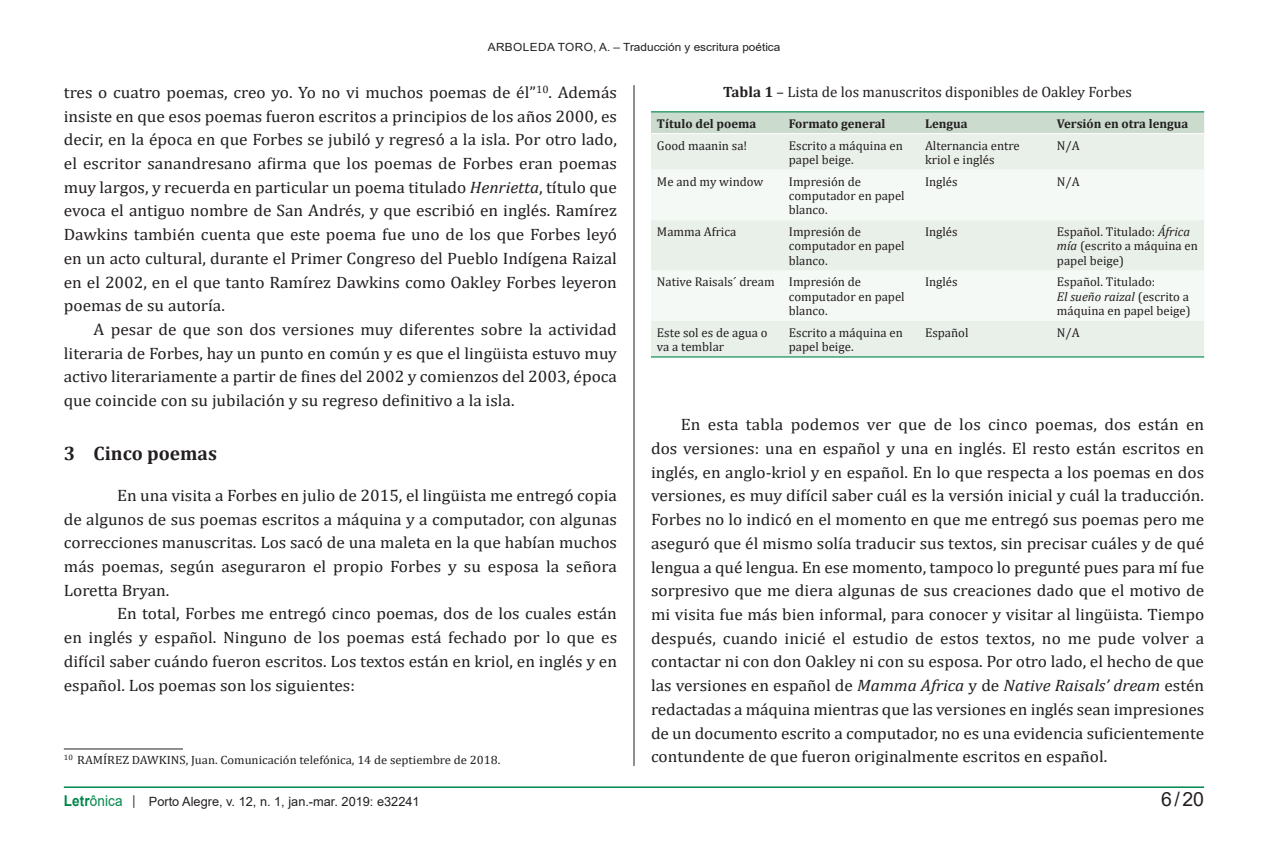
<style>
.page{position:relative;width:1268px;height:851px;background:#fff}
.page>*{position:absolute;margin:0;border:0;box-sizing:border-box;transform-origin:0 0}
.t1{font:700 19.5px "Cambria";color:#231f20}
.t2{font:19.5px "Arial";color:#231f20}
.t3{font:16.5px/23.7px "Cambria";color:#231f20;text-align:justify;scale:1.05 1}
.t4{font:15px "Cambria";color:#231f20}
.t5{font:12.75px/14.2px "Cambria";color:#231f20}
.t6{font:700 12.75px "Cambria";color:#231f20}
.t7{font:12.75px "Arial";color:#231f20}
.t8{font:12px "Cambria";color:#231f20;scale:1.05 1}
.t9{font:11.25px "Arial";color:#231f20;scale:1.05 1}
.s1{font-style:italic}
.s2{font-weight:700;font-size:14.85px;color:#00854a}
.s3{font-size:14.85px;color:#00854a}
.s4{font-size:13.2px}
.s5{font-weight:700}
</style>
<div class="page">
<hr style="left:64px;top:786px;width:1139px;height:1px;background:#00854a">
<hr style="left:633px;top:85px;width:1px;height:680px;background:#231f20">
<hr style="left:64px;top:748px;width:119px;height:1px;background:#231f20">
<div style="left:651px;top:112px;width:552px;height:21px;background:#cbdbce"></div>
<div style="left:651px;top:134px;width:552px;height:222px;background:#e9f0ea"></div>
<svg style="left:651px;top:170px;width:552px;height:151px;fill:#f5f9f6"></svg>
<hr style="left:651px;top:111px;width:131px;height:1px;background:#00854a">
<hr style="left:782px;top:111px;width:136px;height:1px;background:#00854a">
<hr style="left:918px;top:111px;width:132px;height:1px;background:#00854a">
<hr style="left:1050px;top:111px;width:153px;height:1px;background:#00854a">
<hr style="left:651px;top:356px;width:131px;height:1px;background:#00854a">
<hr style="left:782px;top:356px;width:136px;height:1px;background:#00854a">
<hr style="left:918px;top:356px;width:132px;height:1px;background:#00854a">
<hr style="left:1050px;top:356px;width:153px;height:1px;background:#00854a">
<p class="t9" style="left:487px;top:39px;width:280px">ARBOLEDA TORO, A. – Traducción y escritura poética</p>
<p class="t3" style="left:64px;top:80px;width:528px">tres o cuatro poemas, creo yo. Yo no vi muchos poemas de él”<sup>10</sup>. Además insiste en que esos poemas fueron escritos a principios de los años 2000, es decir, en la época en que Forbes se jubiló y regresó a la isla. Por otro lado, el escritor sanandresano afirma que los poemas de Forbes eran poemas muy largos, y recuerda en particular un poema titulado <span class="s1">Henrietta</span>, título que evoca el antiguo nombre de San Andrés, y que escribió en inglés. Ramírez Dawkins también cuenta que este poema fue uno de los que Forbes leyó en un acto cultural, durante el Primer Congreso del Pueblo Indígena Raizal en el 2002, en el que tanto Ramírez Dawkins como Oakley Forbes leyeron poemas de su autoría.</p>
<p class="t3" style="left:64px;top:317px;width:528px;text-indent:30px">A pesar de que son dos versiones muy diferentes sobre la actividad literaria de Forbes, hay un punto en común y es que el lingüista estuvo muy activo literariamente a partir de fines del 2002 y comienzos del 2003, época que coincide con su jubilación y su regreso definitivo a la isla.</p>
<p class="t1" style="left:64px;top:439px;width:155px">3 Cinco poemas</p>
<p class="t3" style="left:64px;top:483px;width:528px;text-indent:53px">En una visita a Forbes en julio de 2015, el lingüista me entregó copia de algunos de sus poemas escritos a máquina y a computador, con algunas correcciones manuscritas. Los sacó de una maleta en la que habían muchos más poemas, según aseguraron el propio Forbes y su esposa la señora Loretta Bryan.</p>
<p class="t3" style="left:64px;top:601px;width:528px;text-indent:53px">En total, Forbes me entregó cinco poemas, dos de los cuales están en inglés y español. Ninguno de los poemas está fechado por lo que es difícil saber cuándo fueron escritos. Los textos están en kriol, en inglés y en español. Los poemas son los siguientes:</p>
<p class="t8" style="left:64px;top:752px;width:417px"><sup>10</sup> RAMÍREZ DAWKINS, Juan. Comunicación telefónica, 14 de septiembre de 2018.</p>
<p class="t7" style="left:64px;top:792px;width:357px"><span class="s2">Letr</span><span class="s3">ônica</span> <span class="s4">|</span> Porto Alegre, v. 12, n. 1, jan.-mar. 2019: e32241</p>
<p class="t4" style="left:723px;top:83px;width:410px"><span class="s5">Tabla 1</span> – Lista de los manuscritos disponibles de Oakley Forbes</p>
<p class="t6" style="left:657px;top:114px;width:101px">Título del poema</p>
<p class="t6" style="left:788px;top:114px;width:98px">Formato general</p>
<p class="t6" style="left:924px;top:114px;width:44px">Lengua</p>
<p class="t6" style="left:1056px;top:114px;width:133px">Versión en otra lengua</p>
<p class="t5" style="left:657px;top:138px;width:92px">Good maanin sa!</p>
<p class="t5" style="left:788px;top:138px;width:115px">Escrito a máquina en papel beige.</p>
<p class="t5" style="left:924px;top:138px;width:96px">Alternancia entre kriol e inglés</p>
<p class="t5" style="left:1056px;top:138px;width:24px">N/A</p>
<p class="t5" style="left:657px;top:174px;width:108px">Me and my window</p>
<p class="t5" style="left:788px;top:174px;width:117px">Impresión de computador en papel blanco.</p>
<p class="t5" style="left:924px;top:174px;width:34px">Inglés</p>
<p class="t5" style="left:1056px;top:174px;width:24px">N/A</p>
<p class="t5" style="left:657px;top:224px;width:81px">Mamma Africa</p>
<p class="t5" style="left:788px;top:224px;width:117px">Impresión de computador en papel blanco.</p>
<p class="t5" style="left:924px;top:224px;width:34px">Inglés</p>
<p class="t5" style="left:1056px;top:224px;width:142px">Español. Titulado: <span class="s1">África mía</span> (escrito a máquina en papel beige)</p>
<p class="t5" style="left:788px;top:275px;width:117px;text-indent:-132px">Native Raisals´ dream Impresión de computador en papel blanco.</p>
<p class="t5" style="left:924px;top:275px;width:34px">Inglés</p>
<p class="t5" style="left:1056px;top:275px;width:135px">Español. Titulado:<br><span class="s1">El sueño raizal</span> (escrito a máquina en papel beige)</p>
<p class="t5" style="left:657px;top:325px;width:112px">Este sol es de agua o va a temblar</p>
<p class="t5" style="left:788px;top:325px;width:115px">Escrito a máquina en papel beige.</p>
<p class="t5" style="left:924px;top:325px;width:45px">Español</p>
<p class="t5" style="left:1056px;top:325px;width:24px">N/A</p>
<p class="t3" style="left:651px;top:412px;width:528px;text-indent:30px">En esta tabla podemos ver que de los cinco poemas, dos están en dos versiones: una en español y una en inglés. El resto están escritos en inglés, en anglo-kriol y en español. En lo que respecta a los poemas en dos versiones, es muy difícil saber cuál es la versión inicial y cuál la traducción.<br>Forbes no lo indicó en el momento en que me entregó sus poemas pero me aseguró que él mismo solía traducir sus textos, sin precisar cuáles y de qué lengua a qué lengua. En ese momento, tampoco lo pregunté pues para mí fue sorpresivo que me diera algunas de sus creaciones dado que el motivo de mi visita fue más bien informal, para conocer y visitar al lingüista. Tiempo después, cuando inicié el estudio de estos textos, no me pude volver a contactar ni con don Oakley ni con su esposa. Por otro lado, el hecho de que las versiones en español de <span class="s1">Mamma Africa</span> y de <span class="s1">Native Raisals’ dream</span> estén redactadas a máquina mientras que las versiones en inglés sean impresiones de un documento escrito a computador, no es una evidencia suficientemente contundente de que fueron originalmente escritos en español.</p>
<p class="t2" style="left:1160px;top:785px;width:44px">6/20</p>
</div>
